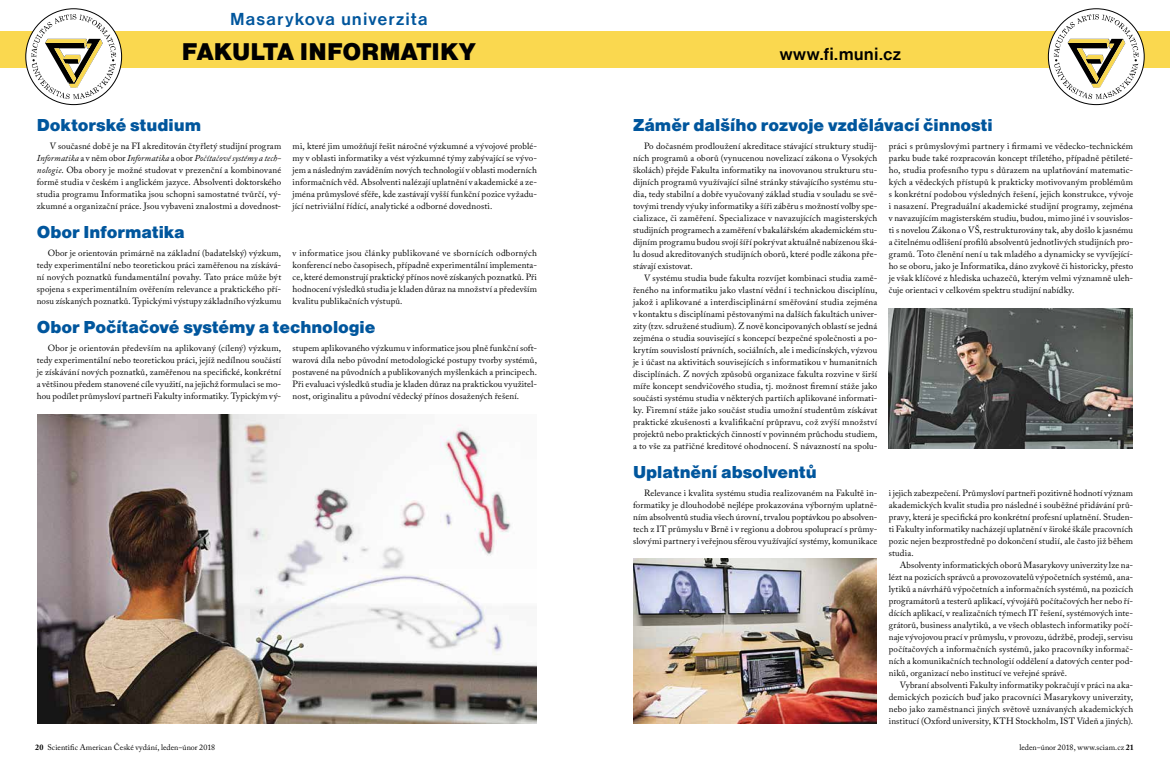
<style>
.page{position:relative;width:1170px;height:774px;background:#fff}
.page>*{position:absolute;margin:0;border:0;box-sizing:border-box;transform-origin:0 0}
.t1{font:900 25px "Nimbus Sans DEE";letter-spacing:.005em;color:#000}
.t2{font:18px "Nimbus Sans DOT Blac";color:#00569d}
.t3{font:700 18px "Nimbus Sans DEE";letter-spacing:.055em;color:#00569d}
.t4{font:700 18px "Nimbus Sans DEE";letter-spacing:.005em;color:#000}
.t5{font:9px/12px "Adobe Caslon Pro";letter-spacing:.015em;color:#000;text-align:justify}
.t6{font:8px "Adobe Caslon Pro";letter-spacing:.01em;color:#000}
.s1{font-style:italic}
.s2{font-weight:700}
</style>
<div class="page">
<div style="left:0;top:31px;width:1170px;height:37px;background:#fad84f"></div>
<svg style="left:26px;top:9px;width:96px;height:96px"></svg>
<svg style="left:31px;top:14px;width:85px;height:85px"></svg>
<svg style="left:1048px;top:9px;width:96px;height:96px"></svg>
<svg style="left:1054px;top:14px;width:85px;height:85px"></svg>
<img style="left:888px;top:309px;width:245px;height:140px">
<img style="left:633px;top:558px;width:244px;height:166px">
<img style="left:37px;top:414px;width:500px;height:309px">
<h2 class="t3" style="left:230px;top:8px;width:199px">Masarykova univerzita</h2>
<h1 class="t1" style="left:182px;top:37px;width:295px">FAKULTA INFORMATIKY</h1>
<h2 class="t4" style="left:780px;top:43px;width:123px">www.fi.muni.cz</h2>
<h2 class="t2" style="left:37px;top:115px;width:166px">Doktorské studium</h2>
<p class="t5" style="left:37px;top:140px;width:246px;text-indent:13px">V současné době je na FI akreditován čtyřletý studijní program <span class="s1">Informatika</span> a v něm obor <span class="s1">Informatika</span> a obor <span class="s1">Počítačové systémy a tech&shy;nologie</span>. Oba obory je možné studovat v prezenční a kombinované formě studia v českém i anglickém jazyce. Absolventi doktorského studia programu Informatika jsou schopni samostatné tvůrčí, vý&shy;zkumné a organizační práce. Jsou vybaveni znalostmi a dovednost-</p>
<p class="t5" style="left:293px;top:140px;width:246px">mi, které jim umožňují řešit náročné výzkumné a vývojové problé&shy;my v oblasti informatiky a vést výzkumné týmy zabývající se vývo&shy;jem a následným zaváděním nových technologií v oblasti moderních informačních věd. Absolventi nalézají uplatnění v akademické a ze&shy;jména průmyslové sféře, kde zastávají vyšší funkční pozice vyžadu&shy;jící netriviální řídící, analytické a odborné dovednosti.</p>
<h2 class="t2" style="left:37px;top:222px;width:149px">Obor Informatika</h2>
<p class="t5" style="left:37px;top:247px;width:246px;text-indent:11px">Obor je orientován primárně na základní (badatelský) výzkum, tedy experimentální nebo teoretickou práci zaměřenou na získává&shy;ní nových poznatků fundamentální povahy. Tato práce může být spojena s experimentálním ověřením relevance a praktického pří&shy;nosu získaných poznatků. Typickými výstupy základního výzkumu</p>
<p class="t5" style="left:293px;top:247px;width:246px">v informatice jsou články publikované ve sbornících odborných konferencí nebo časopisech, případně experimentální implementa&shy;ce, které demonstrují praktický přínos nově získaných poznatků. Při hodnocení výsledků studia je kladen důraz na množství a především kvalitu publikačních výstupů.</p>
<h2 class="t2" style="left:37px;top:317px;width:340px">Obor Počítačové systémy a technologie</h2>
<p class="t5" style="left:37px;top:342px;width:246px;text-indent:11px">Obor je orientován především na aplikovaný (cílený) výzkum, tedy experimentální nebo teoretickou práci, jejíž nedílnou součástí je získávání nových poznatků, zaměřenou na specifické, konkrétní a většinou předem stanovené cíle využití, na jejichž formulaci se mo&shy;hou podílet průmysloví partneři Fakulty informatiky. Typickým vý-</p>
<p class="t5" style="left:293px;top:342px;width:246px">stupem aplikovaného výzkumu v informatice jsou plně funkční soft&shy;warová díla nebo původní metodologické postupy tvorby systémů, postavené na původních a publikovaných myšlenkách a principech.<br>Při evaluaci výsledků studia je kladen důraz na praktickou využitel&shy;nost, originalitu a původní vědecký přínos dosažených řešení.</p>
<h2 class="t2" style="left:633px;top:115px;width:361px">Záměr dalšího rozvoje vzdělávací činnosti</h2>
<p class="t5" style="left:633px;top:140px;width:246px;text-indent:11px">Po dočasném prodloužení akreditace stávající struktury studij&shy;ních programů a oborů (vynucenou novelizací zákona o Vysokých školách) přejde Fakulta informatiky na inovovanou strukturu stu&shy;dijních programů využívající silné stránky stávajícího systému stu&shy;dia, tedy stabilní a dobře vyučovaný základ studia v souladu se svě&shy;tovými trendy výuky informatiky a šíři záběru s možností volby spe&shy;cializace, či zaměření. Specializace v navazujících magisterských studijních programech a zaměření v bakalářském akademickém stu&shy;dijním programu budou svojí šíří pokrývat aktuálně nabízenou šká&shy;lu dosud akreditovaných studijních oborů, které podle zákona pře&shy;stávají existovat.</p>
<p class="t5" style="left:633px;top:272px;width:246px;text-indent:11px">V systému studia bude fakulta rozvíjet kombinaci studia zamě&shy;řeného na informatiku jako vlastní vědní i technickou disciplínu, jakož i aplikované a interdisciplinární směřování studia zejména v kontaktu s disciplínami pěstovanými na dalších fakultách univer&shy;zity (tzv. sdružené studium). Z nově koncipovaných oblastí se jedná zejména o studia související s koncepcí bezpečné společnosti a po&shy;krytím souvislostí právních, sociálních, ale i medicínských, výzvou je i účast na aktivitách souvisejících s informatikou v humanitních disciplínách. Z nových způsobů organizace fakulta rozvine v širší míře koncept sendvičového studia, tj. možnost firemní stáže jako součásti systému studia v některých partiích aplikované informati&shy;ky. Firemní stáže jako součást studia umožní studentům získávat praktické zkušenosti a kvalifikační průpravu, což zvýší množství projektů nebo praktických činností v povinném průchodu studiem, a to vše za patřičné kreditové ohodnocení. S návazností na spolu-</p>
<p class="t5" style="left:889px;top:140px;width:246px">práci s průmyslovými partnery i firmami ve vědecko-technickém parku bude také rozpracován koncept tříletého, případně pětileté&shy;ho, studia profesního typu s důrazem na uplatňování matematic&shy;kých a vědeckých přístupů k prakticky motivovaným problémům s konkrétní podobou výsledných řešení, jejich konstrukce, vývoje i nasazení. Pregraduální akademické studijní programy, zejména v navazujícím magisterském studiu, budou, mimo jiné i v souvislos&shy;ti s novelou Zákona o VŠ, restrukturovány tak, aby došlo k jasnému a čitelnému odlišení profilů absolventů jednotlivých studijních pro&shy;gramů. Toto členění není u tak mladého a dynamicky se vyvíjející&shy;ho se oboru, jako je Informatika, dáno zvykově či historicky, přesto je však klíčové z hlediska uchazečů, kterým velmi významně uleh&shy;čuje orientaci v celkovém spektru studijní nabídky.</p>
<h2 class="t2" style="left:633px;top:462px;width:185px">Uplatnění absolventů</h2>
<p class="t5" style="left:633px;top:487px;width:246px;text-indent:11px">Relevance i kvalita systému studia realizovaném na Fakultě in&shy;formatiky je dlouhodobě nejlépe prokazována výborným uplatně&shy;ním absolventů studia všech úrovní, trvalou poptávkou po absolven&shy;tech z IT průmyslu v Brně i v regionu a dobrou spoluprací s průmy&shy;slovými partnery i veřejnou sférou využívající systémy, komunikace</p>
<p class="t5" style="left:889px;top:487px;width:246px">i jejich zabezpečení. Průmysloví partneři pozitivně hodnotí význam akademických kvalit studia pro následné i souběžné přidávání prů&shy;pravy, která je specifická pro konkrétní profesní uplatnění. Studen&shy;ti Fakulty informatiky nacházejí uplatnění v široké škále pracovních pozic nejen bezprostředně po dokončení studií, ale často již během studia.</p>
<p class="t5" style="left:889px;top:559px;width:246px;text-indent:11px">Absolventy informatických oborů Masarykovy univerzity lze na&shy;lézt na pozicích správců a provozovatelů výpočetních systémů, ana&shy;lytiků a návrhářů výpočetních a informačních systémů, na pozicích programátorů a testerů aplikací, vývojářů počítačových her nebo ří&shy;dících aplikací, v realizačních týmech IT řešení, systémových inte&shy;grátorů, business analytiků, a ve všech oblastech informatiky počí&shy;naje vývojovou prací v průmyslu, v provozu, údržbě, prodeji, servisu počítačových a informačních systémů, jako pracovníky informač&shy;ních a komunikačních technologií oddělení a datových center pod&shy;niků, organizací nebo institucí ve veřejné správě.</p>
<p class="t5" style="left:889px;top:679px;width:246px;text-indent:11px">Vybraní absolventi Fakulty informatiky pokračují v práci na aka&shy;demických pozicích buď jako pracovníci Masarykovy univerzity, nebo jako zaměstnanci jiných světově uznávaných akademických institucí (Oxford university, KTH Stockholm, IST Vídeň a jiných).</p>
<p class="t6" style="left:35px;top:743px;width:182px"><span class="s2">20</span> Scientific American České vydání, leden‒únor 2018</p>
<p class="t6" style="left:1019px;top:743px;width:116px">leden‒únor 2018, www.sciam.cz <span class="s2">21</span></p>
</div>
